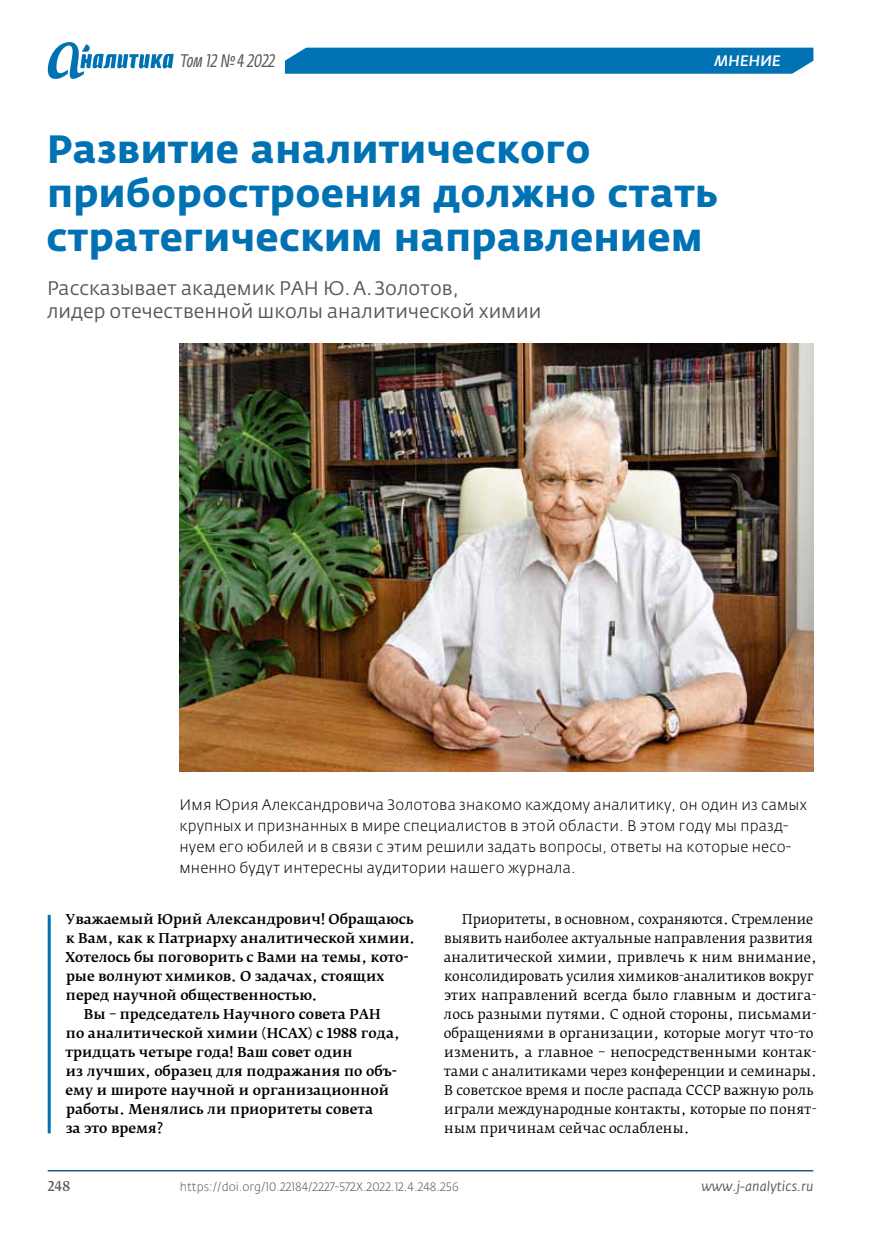
<style>
.page{position:relative;width:881px;height:1234px;background:#fff}
.page>*{position:absolute;margin:0;border:0;box-sizing:border-box;transform-origin:0 0}
.t1{font:700 39px/44.2px "Fedra Sans Pro";letter-spacing:.01em;color:#0072b4}
.t2{font:19.5px/22.5px "Fedra Sans Pro";color:#575756}
.t3{font:italic 18px "Fedra Sans Cond Pro";color:#575756}
.t4{font:300 15px/21px "Fedra Sans Pro";letter-spacing:.01em;color:#000}
.t5{font:italic 500 15px "Fedra Sans Pro";letter-spacing:.01em;color:#fff}
.t6{font:13.5px/19px "Fedra Serif B Pro";color:#000;scale:.95 1}
.t7{font:500 13.5px "Fedra Serif B Pro";color:#000}
.t8{font:italic 13.5px "Fedra Sans Pro";color:#575756}
.t9{font:13.5px "Fedra Serif B Pro";color:#575756}
.t10{font:300 12px "Fedra Sans Pro";color:#575756}
</style>
<div class="page">
<hr style="left:48px;top:1169px;width:765px;height:2px;background:#1d5b89">
<div style="left:285px;top:48px;width:528px;height:26px;background:#0072b4"></div>
<svg style="left:48px;top:42px;width:126px;height:37px"></svg>
<hr style="left:48px;top:914px;width:3px;height:219px;background:#0072b4">
<img style="left:180px;top:343px;width:633px;height:428px">
<h3 class="t3" style="left:180px;top:50px;width:96px">Том 12 №4 2022</h3>
<p class="t5" style="left:714px;top:51px;width:67px">Мнение</p>
<h1 class="t1" style="left:47px;top:127px;width:672px">Развитие аналитического приборостроения должно стать стратегическим направлением</h1>
<h2 class="t2" style="left:47px;top:277px;width:495px">Рассказывает академик РАН Ю.А.Золотов,<br>лидер отечественной школы аналитической химии</h2>
<p class="t4" style="left:179px;top:793px;width:628px">Имя Юрия Александровича Золотова знакомо каждому аналитику, он один из самых крупных и признанных в мире специалистов в этой области. В этом году мы празд&shy;нуем его юбилей и в связи с этим решили задать вопросы, ответы на которые несо&shy;мненно будут интересны аудитории нашего журнала.</p>
<p class="t7" style="left:66px;top:910px;width:349px">Уважаемый Юрий Александрович! Обращаюсь</p>
<p class="t7" style="left:66px;top:929px;width:350px">к Вам, как к Патриарху аналитической химии.</p>
<p class="t7" style="left:66px;top:948px;width:344px">Хотелось бы поговорить с Вами на темы, кото-</p>
<p class="t7" style="left:66px;top:967px;width:319px">рые волнуют химиков. О задачах, стоящих</p>
<p class="t7" style="left:66px;top:986px;width:253px">перед научной общественностью.</p>
<p class="t7" style="left:84px;top:1005px;width:298px">Вы – председатель Научного совета РАН</p>
<p class="t7" style="left:66px;top:1024px;width:335px">по аналитической химии (НСАХ) с 1988 года,</p>
<p class="t7" style="left:66px;top:1043px;width:288px">тридцать четыре года! Ваш совет один</p>
<p class="t7" style="left:66px;top:1062px;width:332px">из лучших, образец для подражания по объ-</p>
<p class="t7" style="left:66px;top:1081px;width:325px">ему и широте научной и организационной</p>
<p class="t7" style="left:66px;top:1100px;width:308px">работы. Менялись ли приоритеты совета</p>
<p class="t7" style="left:66px;top:1119px;width:99px">за это время?</p>
<p class="t6" style="left:443px;top:909px;width:394px;text-indent:19px">Приоритеты, в основном, сохраняются. Стремление выявить наиболее актуальные направления развития аналитической химии, привлечь к ним внимание, консолидировать усилия химиков-аналитиков вокруг этих направлений всегда было главным и достига&shy;лось разными путями. С одной стороны, письмами&shy;обращениями в организации, которые могут что-то изменить, а главное – непосредственными контак&shy;тами с аналитиками через конференции и семинары.<br>В советское время и после распада СССР важную роль играли международные контакты, которые по понят&shy;ным причинам сейчас ослаблены.</p>
<p class="t9" style="left:48px;top:1176px;width:24px">248</p>
<p class="t8" style="left:701px;top:1177px;width:113px">www.j-analytics.ru</p>
<p class="t10" style="left:180px;top:1178px;width:280px">https://doi.org/10.22184/2227-572X.2022.12.4.248.256</p>
</div>
